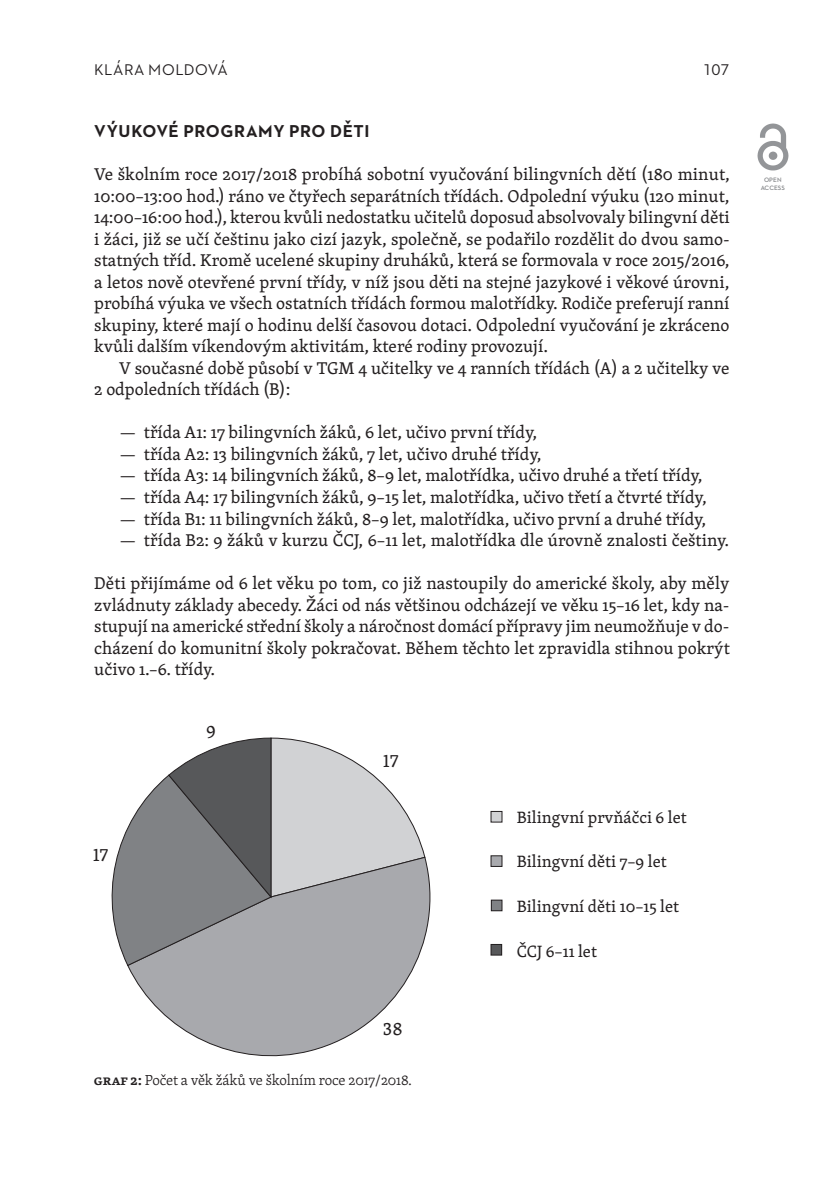
<style>
.page{position:relative;width:814px;height:1191px;background:#fff}
.page>*{position:absolute;margin:0;border:0;box-sizing:border-box;transform-origin:0 0}
.t1{font:18.72px "Skolar PE";color:#231f20}
.t2{font:17.5px/21.5px "Skolar PE";color:#231f20;text-align:justify}
.t3{font:700 17.5px "Neutraface 2 Text";letter-spacing:.03em;color:#231f20}
.t4{font:16.8px "Skolar PE";color:#231f20}
.t5{font:15.75px "Neutraface 2 Text";color:#231f20}
.t6{font:300 14.88px "Skolar PE";letter-spacing:-.01em;color:#231f20}
.t7{font:600 6.48px/8.8px "Neutraface 2 Text";letter-spacing:.01em;color:#808285;text-align:center}
.s1{font-weight:600}
</style>
<div class="page">
<svg style="left:127px;top:860px;width:304px;height:197px"></svg>
<svg style="left:111px;top:737px;width:315px;height:229px"></svg>
<div style="left:491px;top:811px;width:11px;height:11px;background:#d1d2d4"></div>
<div style="left:490px;top:811px;width:12px;height:11px;border:1px solid #231f20"></div>
<div style="left:491px;top:855px;width:11px;height:11px;background:#a8a9ad"></div>
<div style="left:490px;top:855px;width:12px;height:12px;border:1px solid #231f20"></div>
<div style="left:491px;top:900px;width:11px;height:10px;background:#808285"></div>
<div style="left:491px;top:899px;width:11px;height:12px;border:1px solid #231f20"></div>
<div style="left:491px;top:944px;width:10px;height:11px;background:#57585a"></div>
<div style="left:490px;top:944px;width:12px;height:11px;border:1px solid #231f20"></div>
<img style="left:757px;top:123px;width:31px;height:48px">
<p class="t5" style="left:94px;top:60px;width:67px">KLÁRA MOLDOV</p>
<p class="t5" style="left:217px;top:60px;width:12px">Á</p>
<p class="t5" style="left:702px;top:60px;width:28px">107</p>
<p class="t3" style="left:94px;top:120px;width:276px">VÝUKOVÉ PROGRAMY PRO DĚTI</p>
<p class="t2" style="left:94px;top:163px;width:637px">Ve školním roce 2017/2018 probíhá sobotní vyučování bilingvních dětí (180 minut, 10:00–13:00 hod.) ráno ve čtyřech separátních třídách. Odpolední výuku (120 minut, 14:00–16:00 hod.), kterou kvůli nedostatku učitelů doposud absolvovaly bilingvní děti i žáci, již se učí češtinu jako cizí jazyk, společně, se podařilo rozdělit do dvou samo&shy;statných tříd. Kromě ucelené skupiny druháků, která se formovala v roce 2015/2016, a letos nově otevřené první třídy, v níž jsou děti na stejné jazykové i věkové úrovni, probíhá výuka ve všech ostatních třídách formou malotřídky. Rodiče preferují ranní skupiny, které mají o hodinu delší časovou dotaci. Odpolední vyučování je zkráceno kvůli dalším víkendovým aktivitám, které rodiny provozují.</p>
<p class="t2" style="left:94px;top:357px;width:636px;text-indent:25px">V současné době působí v TGM 4 učitelky ve 4 ranních třídách (A) a 2 učitelky ve<br>2 odpoledních třídách (B):</p>
<p class="t2" style="left:119px;top:421px;width:419px">— třída A1: 17 bilingvních žáků, 6 let, učivo první třídy,</p>
<p class="t2" style="left:119px;top:443px;width:424px">— třída A2: 13 bilingvních žáků, 7 let, učivo druhé třídy,</p>
<p class="t2" style="left:119px;top:464px;width:585px">— třída A3: 14 bilingvních žáků, 8–9 let, malotřídka, učivo druhé a třetí třídy,</p>
<p class="t2" style="left:119px;top:486px;width:589px">— třída A4: 17 bilingvních žáků, 9–15 let, malotřídka, učivo třetí a čtvrté třídy,</p>
<p class="t2" style="left:119px;top:507px;width:588px">— třída B1: 11 bilingvních žáků, 8–9 let, malotřídka, učivo první a druhé třídy,</p>
<p class="t2" style="left:119px;top:529px;width:611px">— třída B2: 9 žáků v kurzu ČCJ, 6–11 let, malotřídka dle úrovně znalosti češtiny.</p>
<p class="t2" style="left:94px;top:572px;width:637px">Děti přijímáme od 6 let věku po tom, co již nastoupily do americké školy, aby měly zvládnuty základy abecedy. Žáci od nás většinou odcházejí ve věku 15–16 let, kdy na&shy;stupují na americké střední školy a náročnost domácí přípravy jim neumožňuje v do&shy;cházení do komunitní školy pokračovat. Během těchto let zpravidla stihnou pokrýt učivo 1.–6. třídy.</p>
<p class="t1" style="left:206px;top:718px;width:11px">9</p>
<p class="t1" style="left:383px;top:746px;width:17px">17</p>
<p class="t4" style="left:516px;top:805px;width:171px">Bilingvní prvňáčci 6 let</p>
<p class="t1" style="left:93px;top:841px;width:17px">17</p>
<p class="t4" style="left:516px;top:849px;width:151px">Bilingvní děti 7–9 let</p>
<p class="t4" style="left:516px;top:893px;width:164px">Bilingvní děti 10–15 let</p>
<p class="t4" style="left:517px;top:938px;width:82px">ČCJ 6–11 let</p>
<p class="t1" style="left:383px;top:1014px;width:21px">38</p>
<p class="t6" style="left:94px;top:1069px;width:320px"><span class="s1">Graf 2:</span> Počet a věk žáků ve školním roce 2017/2018.</p>
<p class="t7" style="left:760px;top:175px;width:26px">OPEN<br>ACCESS</p>
</div>
